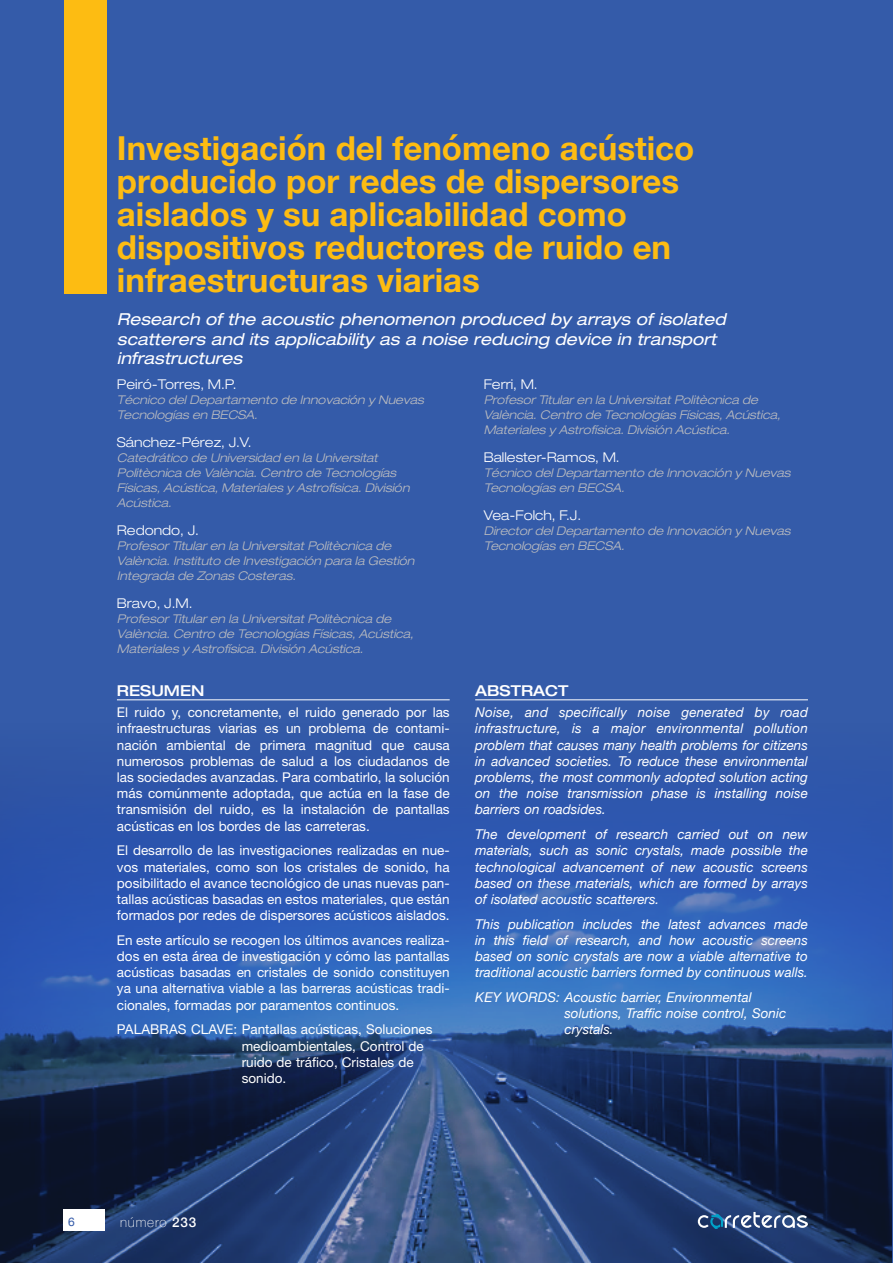
<style>
.page{position:relative;width:893px;height:1263px;background:#345ba9}
.page>*{position:absolute;margin:0;border:0;box-sizing:border-box;transform-origin:0 0}
.TITULO_ARTICULO{font:700 33px/33px "Helvetica Neue";color:#fdbc12}
.TITULO_INGLES_ARTICU{font:italic expanded 16.5px/19.5px "Helvetica Neue";color:#fff}
.TEXTO_RESUMEN_ESPAÑO{font:500 expanded 15px "Helvetica Neue";color:#fff}
.TEXTO_RESUMEN_ESPAÑO-2{font:13.5px/16.2px "Helvetica Neue";color:#fff;text-align:justify}
.TEXTO_RESUMEN_INGLES{font:italic 13.5px/16.2px "Helvetica Neue";color:#fff;text-align:justify}
.PALABRAS_CLAVE_ESPAÑ{font:13.5px/16.2px "Helvetica Neue";color:#fff}
.AUTOR_2015{font:300 expanded 13.5px "Helvetica Neue";color:#fff}
.KEY_WORDS{font:italic 13.5px/16.2px "Helvetica Neue";color:#fff}
.t1{font:100 13.5px "Helvetica Neue";letter-spacing:.06em;color:#fff}
.CARGO_2015{font:italic 300 expanded 12px/15px "Helvetica Neue";color:#bcbdc0}
.t2{font:12px "Helvetica Neue";color:#345ba9}
.s1{font-weight:500}
</style>
<div class="page">
<img style="left:0;top:838px;width:892px;height:425px">
<div style="left:64px;top:1210px;width:41px;height:21px;background:#fff"></div>
<svg style="left:698px;top:1212px;width:110px;height:17px;background:#597399"></svg>
<div style="left:64px;top:0;width:42px;height:293px;background:#fdbc12"></div>
<hr style="left:117px;top:699px;width:333px;height:1px;background:#fff">
<hr style="left:475px;top:699px;width:333px;height:1px;background:#fff">
<p class="TITULO_ARTICULO" style="left:117px;top:133px;width:579px">Investigación del fenómeno acústico producido por redes de dispersores aislados y su aplicabilidad como dispositivos reductores de ruido en infraestructuras viarias</p>
<p class="TITULO_INGLES_ARTICU" style="left:117px;top:310px;width:610px">Research of the acoustic phenomenon produced by arrays of isolated scatterers and its applicability as a noise reducing device in transport infrastructures</p>
<p class="AUTOR_2015" style="left:117px;top:376px;width:121px">Peiró-Torres, M.P.</p>
<p class="CARGO_2015" style="left:117px;top:392px;width:308px">Técnico del Departamento de Innovación y Nuevas<br>Tecnologías en BECSA.</p>
<p class="AUTOR_2015" style="left:117px;top:434px;width:136px">Sánchez-Pérez, J.V.</p>
<p class="CARGO_2015" style="left:117px;top:450px;width:294px">Catedrático de Universidad en la Universitat Politècnica de València. Centro de Tecnologías Físicas, Acústica, Materiales y Astrofísica. División Acústica.</p>
<p class="AUTOR_2015" style="left:117px;top:522px;width:84px">Redondo, J.</p>
<p class="CARGO_2015" style="left:117px;top:538px;width:299px">Profesor Titular en la Universitat Politècnica de<br>València. Instituto de Investigación para la Gestión<br>Integrada de Zonas Costeras.</p>
<p class="AUTOR_2015" style="left:117px;top:595px;width:77px">Bravo, J.M.</p>
<p class="CARGO_2015" style="left:117px;top:611px;width:298px">Profesor Titular en la Universitat Politècnica de<br>València. Centro de Tecnologías Físicas, Acústica,<br>Materiales y Astrofísica. División Acústica.</p>
<p class="TEXTO_RESUMEN_ESPAÑO" style="left:117px;top:682px;width:89px">RESUMEN</p>
<p class="TEXTO_RESUMEN_ESPAÑO-2" style="left:117px;top:704px;width:334px">El ruido y, concretamente, el ruido generado por las infraestructuras viarias es un problema de contami&shy;nación ambiental de primera magnitud que causa numerosos problemas de salud a los ciudadanos de las sociedades avanzadas. Para combatirlo, la solución más comúnmente adoptada, que actúa en la fase de transmisión del ruido, es la instalación de pantallas acústicas en los bordes de las carreteras.</p>
<p class="TEXTO_RESUMEN_ESPAÑO-2" style="left:117px;top:842px;width:334px">El desarrollo de las investigaciones realizadas en nue&shy;vos materiales, como son los cristales de sonido, ha posibilitado el avance tecnológico de unas nuevas pan&shy;tallas acústicas basadas en estos materiales, que están formados por redes de dispersores acústicos aislados.</p>
<p class="TEXTO_RESUMEN_ESPAÑO-2" style="left:117px;top:932px;width:334px">En este artículo se recogen los últimos avances realiza&shy;dos en esta área de investigación y cómo las pantallas acústicas basadas en cristales de sonido constituyen ya una alternativa viable a las barreras acústicas tradi&shy;cionales, formadas por paramentos continuos.</p>
<p class="PALABRAS_CLAVE_ESPAÑ" style="left:242px;top:1021px;width:192px;text-indent:-125px">PALABRAS CLAVE: Pantallas acústicas, Soluciones medioambientales, Control de ruido de tráfico, Cristales de sonido.</p>
<p class="AUTOR_2015" style="left:484px;top:376px;width:55px">Ferri, M.</p>
<p class="CARGO_2015" style="left:484px;top:392px;width:298px">Profesor Titular en la Universitat Politècnica de<br>València. Centro de Tecnologías Físicas, Acústica,<br>Materiales y Astrofísica. División Acústica.</p>
<p class="AUTOR_2015" style="left:484px;top:449px;width:137px">Ballester-Ramos, M.</p>
<p class="CARGO_2015" style="left:484px;top:465px;width:308px">Técnico del Departamento de Innovación y Nuevas<br>Tecnologías en BECSA.</p>
<p class="AUTOR_2015" style="left:484px;top:507px;width:99px">Vea-Folch, F.J.</p>
<p class="CARGO_2015" style="left:484px;top:523px;width:308px">Director del Departamento de Innovación y Nuevas<br>Tecnologías en BECSA.</p>
<p class="TEXTO_RESUMEN_ESPAÑO" style="left:475px;top:682px;width:95px">ABSTRACT</p>
<p class="TEXTO_RESUMEN_INGLES" style="left:475px;top:705px;width:334px">Noise, and specifically noise generated by road infrastructure, is a major environmental pollution problem that causes many health problems for citizens in advanced societies. To reduce these environmental problems, the most commonly adopted solution acting on the noise transmission phase is installing noise barriers on roadsides.</p>
<p class="TEXTO_RESUMEN_INGLES" style="left:475px;top:827px;width:334px">The development of research carried out on new materials, such as sonic crystals, made possible the technological advancement of new acoustic screens based on these materials, which are formed by arrays of isolated acoustic scatterers.</p>
<p class="TEXTO_RESUMEN_INGLES" style="left:475px;top:916px;width:334px">This publication includes the latest advances made in this field of research, and how acoustic screens based on sonic crystals are now a viable alternative to traditional acoustic barriers formed by continuous walls.</p>
<p class="KEY_WORDS" style="left:564px;top:990px;width:223px;text-indent:-89px">KEY WORDS: Acoustic barrier, Environmental solutions, Traffic noise control, Sonic crystals.</p>
<p class="t2" style="left:68px;top:1212px;width:8px">6</p>
<p class="t1" style="left:120px;top:1212px;width:78px">número <span class="s1">233</span></p>
</div>
